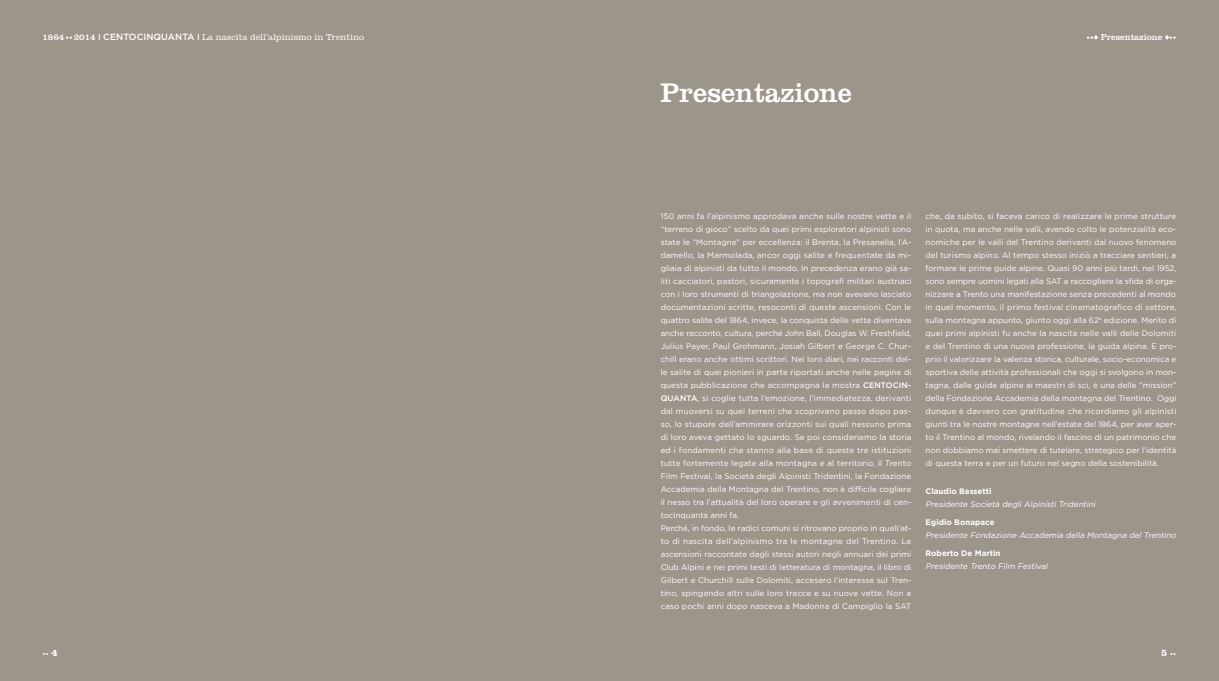
<style>
.page{position:relative;width:1219px;height:681px;background:#fff}
.page>*{position:absolute;margin:0;border:0;box-sizing:border-box;transform-origin:0 0}
.t1{font:28px "Clarendon";color:#fff}
.t2{font:300 9px "Clarendon";color:#fff}
.t3{font:9px "Clarendon";color:#fff}
.t4{font:8px/13px "Gotham";letter-spacing:.005em;color:#fff}
.t5{font:italic 8px "Gotham";color:#fff}
.t6{font:700 8px "Gotham";color:#fff}
.t7{font:700 6px "Clarendon";color:#fff}
.s1{font-weight:400}
.s2{font-weight:400;font-size:7px}
.s3{font-weight:700}
.s4{font-family:"Gotham";font-weight:500}
.s5{font-size:7px}
.s6{font-size:10px}
.s7{font-weight:500}
</style>
<div class="page">
<div style="left:0;top:0;width:1219px;height:680px;background:#9c958a"></div>
<svg style="left:1094px;top:36px;width:4px;height:3px"></svg>
<svg style="left:1165px;top:36px;width:4px;height:3px"></svg>
<p class="t2" style="left:42px;top:32px;width:323px"><span class="s1">1864</span> <span class="s2">••</span> <span class="s1">2014</span> <span class="s3">|</span> <span class="s4">CENTOCINQUANTA</span> <span class="s3">|</span> La nascita dell’alpinismo in Trentino</p>
<p class="t3" style="left:1086px;top:31px;width:91px"><span class="s5">••+</span> Presentazione <span class="s5">+••</span></p>
<h1 class="t1" style="left:660px;top:76px;width:193px">Presentazione</h1>
<p class="t7" style="left:43px;top:650px;width:17px">•• <span class="s6">4</span></p>
<p class="t4" style="left:661px;top:209px;width:252px">150 anni fa l’alpinismo approdava anche sulle nostre vette e il “terreno di gioco” scelto da quei primi esploratori alpinisti sono state le “Montagne” per eccellenza: il Brenta, la Presanella, l’A&shy;damello, la Marmolada, ancor oggi salite e frequentate da mi&shy;gliaia di alpinisti da tutto il mondo. In precedenza erano già sa&shy;liti cacciatori, pastori, sicuramente i topografi militari austriaci con i loro strumenti di triangolazione, ma non avevano lasciato documentazioni scritte, resoconti di queste ascensioni. Con le quattro salite del 1864, invece, la conquista delle vette diventava anche racconto, cultura, perché John Ball, Douglas W. Freshfield, Julius Payer, Paul Grohmann, Josiah Gilbert e George C. Chur&shy;chill erano anche ottimi scrittori. Nei loro diari, nei racconti del&shy;le salite di quei pionieri in parte riportati anche nelle pagine di questa pubblicazione che accompagna la mostra <span class="s7">CENTOCIN-QUANTA</span>, si coglie tutta l’emozione, l’immediatezza, derivanti dal muoversi su quei terreni che scoprivano passo dopo pas&shy;so, lo stupore dell’ammirare orizzonti sui quali nessuno prima di loro aveva gettato lo sguardo. Se poi consideriamo la storia ed i fondamenti che stanno alla base di queste tre istituzioni tutte fortemente legate alla montagna e al territorio, il Trento Film Festival, la Società degli Alpinisti Tridentini, la Fondazione Accademia della Montagna del Trentino, non è difficile cogliere il nesso tra l’attualità del loro operare e gli avvenimenti di cen&shy;tocinquanta anni fa.<br>Perché, in fondo, le radici comuni si ritrovano proprio in quell’at&shy;to di nascita dell’alpinismo tra le montagne del Trentino. Le ascensioni raccontate dagli stessi autori negli annuari dei primi Club Alpini e nei primi testi di letteratura di montagna, il libro di Gilbert e Churchill sulle Dolomiti, accesero l’interesse sul Tren&shy;tino, spingendo altri sulle loro tracce e su nuove vette. Non a caso pochi anni dopo nasceva a Madonna di Campiglio la SAT</p>
<p class="t4" style="left:926px;top:209px;width:252px;text-align:justify">che, da subito, si faceva carico di realizzare le prime strutture in quota, ma anche nelle valli, avendo colto le potenzialità eco&shy;nomiche per le valli del Trentino derivanti dal nuovo fenomeno del turismo alpino. Al tempo stesso iniziò a tracciare sentieri, a formare le prime guide alpine. Quasi 90 anni più tardi, nel 1952, sono sempre uomini legati alla SAT a raccogliere la sfida di orga&shy;nizzare a Trento una manifestazione senza precedenti al mondo in quel momento, il primo festival cinematografico di settore, sulla montagna appunto, giunto oggi alla 62<sup>a</sup> edizione. Merito di quei primi alpinisti fu anche la nascita nelle valli delle Dolomiti e del Trentino di una nuova professione, la guida alpina. E pro&shy;prio il valorizzare la valenza storica, culturale, socio-economica e sportiva delle attività professionali che oggi si svolgono in mon&shy;tagna, dalle guide alpine ai maestri di sci, è una delle “mission” della Fondazione Accademia della montagna del Trentino. Oggi dunque è davvero con gratitudine che ricordiamo gli alpinisti giunti tra le nostre montagne nell’estate del 1864, per aver aper&shy;to il Trentino al mondo, rivelando il fascino di un patrimonio che non dobbiamo mai smettere di tutelare, strategico per l’identità di questa terra e per un futuro nel segno della sostenibilità.</p>
<p class="t6" style="left:926px;top:486px;width:67px">Claudio Bassetti</p>
<p class="t5" style="left:926px;top:498px;width:173px">Presidente Società degli Alpinisti Tridentini</p>
<p class="t6" style="left:926px;top:517px;width:70px">Egidio Bonapace</p>
<p class="t5" style="left:926px;top:529px;width:254px">Presidente Fondazione Accademia della Montagna del Trentino</p>
<p class="t6" style="left:926px;top:548px;width:76px">Roberto De Martin</p>
<p class="t5" style="left:926px;top:560px;width:125px">Presidente Trento Film Festival</p>
<p class="t7" style="left:1161px;top:650px;width:17px"><span class="s6">5</span> ••</p>
</div>
